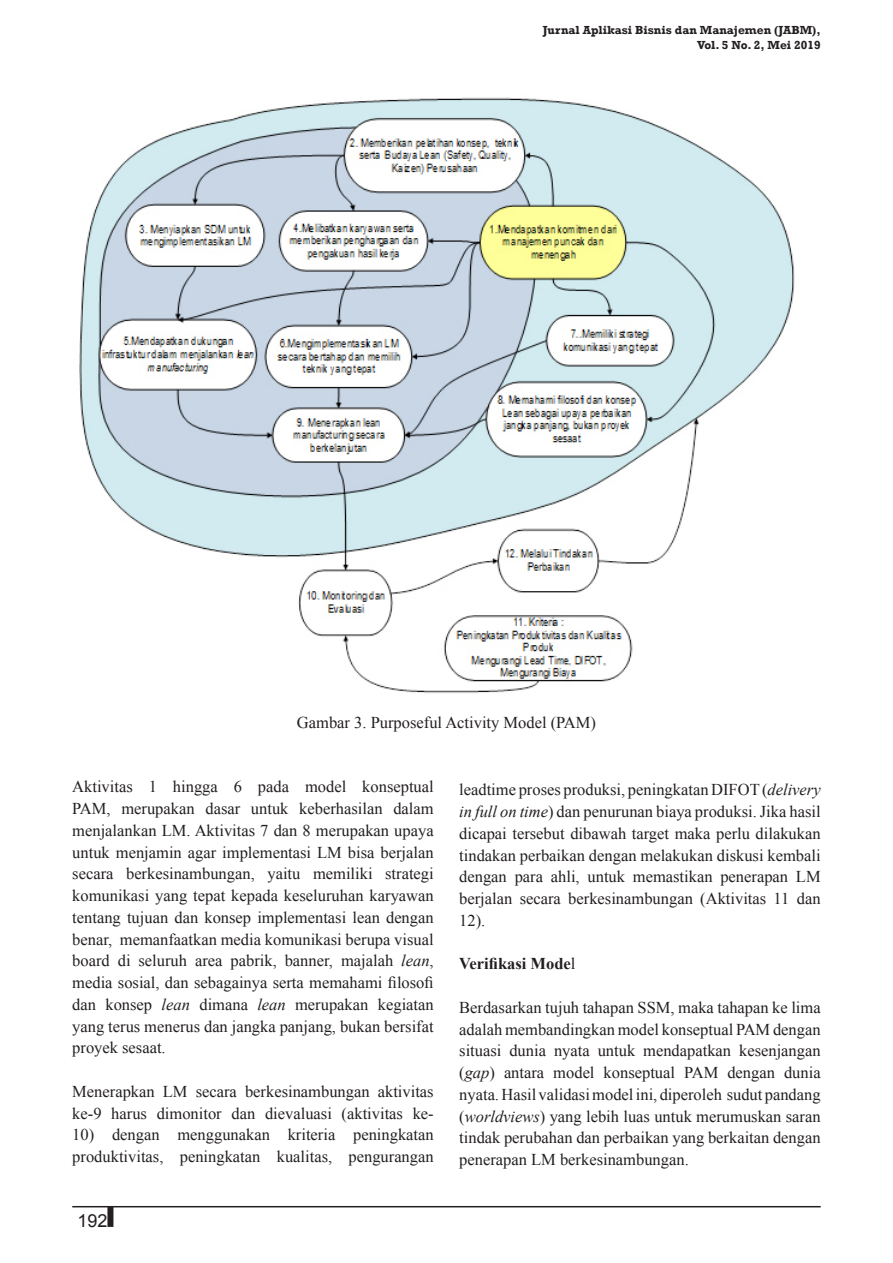
<style>
.page{position:relative;width:893px;height:1263px;background:#fff}
.page>*{position:absolute;margin:0;border:0;box-sizing:border-box;transform-origin:0 0}
.t1{font:18px "Arial";color:#231f20}
.t2{font:16.5px/21.8px "Times New Roman";color:#231f20;text-align:justify}
.t3{font:700 16.5px "Times New Roman";color:#231f20}
.t4{font:700 12px/15px "Rockwell";color:#231f20;text-align:right}
.s1{font-style:italic}
.s2{font-weight:400}
</style>
<div class="page">
<hr style="left:72px;top:1206px;width:749px;height:1px;background:#231f20">
<div style="left:107px;top:1207px;width:6px;height:20px;background:#231f20"></div>
<img style="left:79px;top:97px;width:716px;height:597px">
<p class="t4" style="left:543px;top:23px;width:279px">Jurnal Aplikasi Bisnis dan Manajemen (JABM),<br>Vol. 5 No. 2, Mei 2019</p>
<p class="t2" style="left:297px;top:712px;width:301px">Gambar 3. Purposeful Activity Model (PAM)</p>
<p class="t2" style="left:72px;top:776px;width:363px">Aktivitas 1 hingga 6 pada model konseptual PAM, merupakan dasar untuk keberhasilan dalam menjalankan LM. Aktivitas 7 dan 8 merupakan upaya untuk menjamin agar implementasi LM bisa berjalan secara berkesinambungan, yaitu memiliki strategi komunikasi yang tepat kepada keseluruhan karyawan tentang tujuan dan konsep implementasi lean dengan benar, memanfaatkan media komunikasi berupa visual board di seluruh area pabrik, banner, majalah <span class="s1">lean</span>, media sosial, dan sebagainya serta memahami filosofi dan konsep <span class="s1">lean</span> dimana <span class="s1">lean</span> merupakan kegiatan yang terus menerus dan jangka panjang, bukan bersifat proyek sesaat.</p>
<p class="t2" style="left:72px;top:1080px;width:363px">Menerapkan LM secara berkesinambungan aktivitas ke-9 harus dimonitor dan dievaluasi (aktivitas ke-</p>
<p class="t2" style="left:72px;top:1124px;width:363px">10) dengan menggunakan kriteria peningkatan produktivitas, peningkatan kualitas, pengurangan</p>
<p class="t1" style="left:77px;top:1208px;width:32px">192</p>
<p class="t2" style="left:459px;top:779px;width:363px">leadtime proses produksi, peningkatan DIFOT (<span class="s1">delivery in full on time</span>) dan penurunan biaya produksi. Jika hasil dicapai tersebut dibawah target maka perlu dilakukan tindakan perbaikan dengan melakukan diskusi kembali dengan para ahli, untuk memastikan penerapan LM berjalan secara berkesinambungan (Aktivitas 11 dan 12).</p>
<p class="t3" style="left:459px;top:952px;width:118px">Verifikasi Mode<span class="s2">l</span></p>
<p class="t2" style="left:459px;top:996px;width:363px">Berdasarkan tujuh tahapan SSM, maka tahapan ke lima adalah membandingkan model konseptual PAM dengan situasi dunia nyata untuk mendapatkan kesenjangan (<span class="s1">gap</span>) antara model konseptual PAM dengan dunia nyata. Hasil validasi model ini, diperoleh sudut pandang (<span class="s1">worldviews</span>) yang lebih luas untuk merumuskan saran tindak perubahan dan perbaikan yang berkaitan dengan penerapan LM berkesinambungan.</p>
</div>
